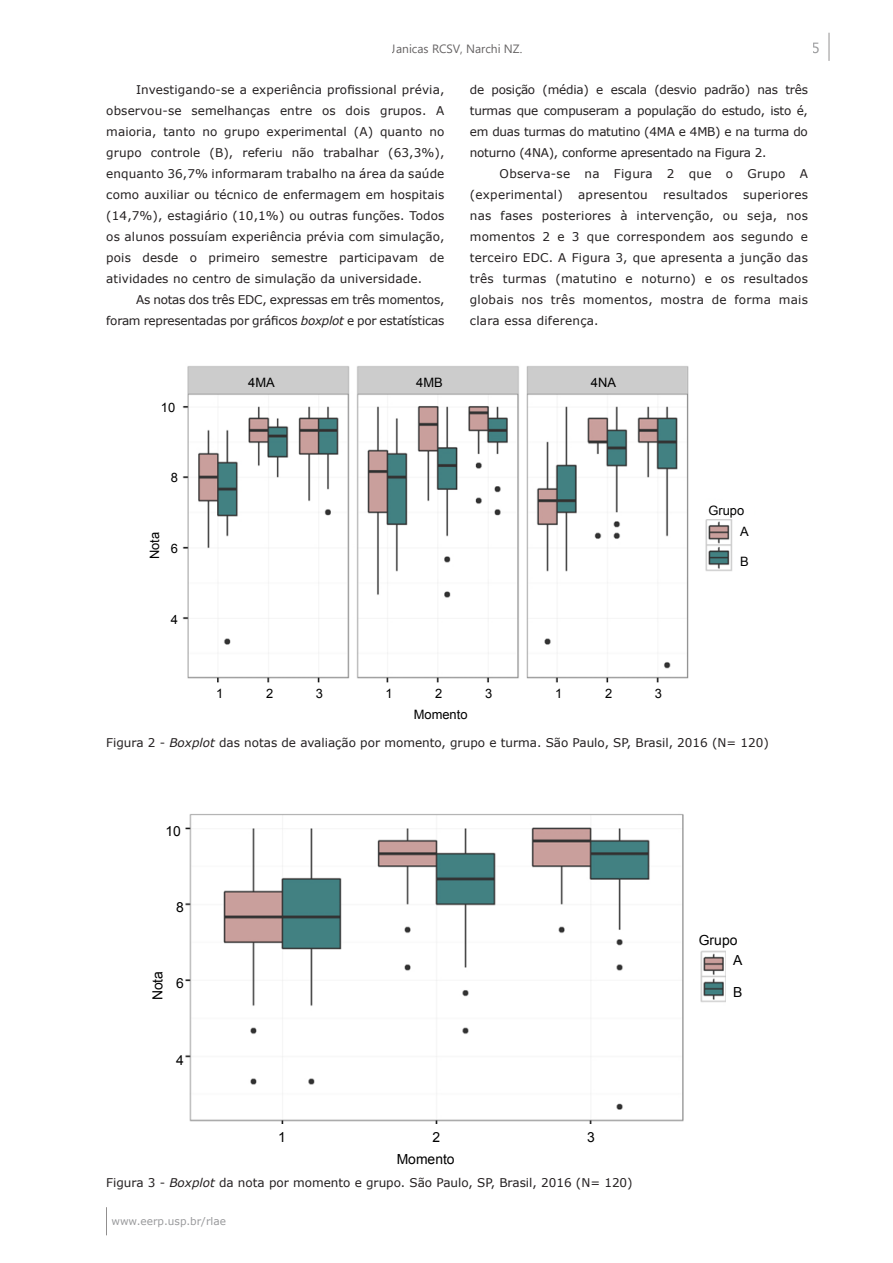
<style>
.page{position:relative;width:893px;height:1263px;background:#fff}
.page>*{position:absolute;margin:0;border:0;box-sizing:border-box;transform-origin:0 0}
.t1{font:13.95px/19.5px "Arial";color:#000}
.t2{font:13.5px "Geneva";color:#6c6d70}
.t3{font:12.9px/21.6px "Arial";color:#000}
.Texto{font:12px/21px "Verdana";letter-spacing:.01em;color:#231f20;text-align:justify}
.Título_de_tabela_e_f{font:12px "Verdana";color:#231f20}
.Texto-2{font:12px/21px "Verdana";letter-spacing:-.02em;color:#231f20;text-align:right}
.t4{font:12px "Segoe UI";color:#231f20}
.t5{font:10.5px "Verdana";color:#6c6d70}
.s1{font-style:italic}
</style>
<div class="page">
<svg style="left:106px;top:1207px;width:1px;height:28px"></svg>
<svg style="left:829px;top:33px;width:1px;height:28px"></svg>
<img style="left:182px;top:366px;width:551px;height:317px">
<div style="left:700px;top:500px;width:54px;height:18px;background:#fff"></div>
<div style="left:242px;top:373px;width:54px;height:18px;background:#ccc"></div>
<div style="left:411px;top:373px;width:53px;height:18px;background:#ccc"></div>
<div style="left:580px;top:373px;width:54px;height:18px;background:#ccc"></div>
<img style="left:185px;top:814px;width:541px;height:310px">
<div style="left:690px;top:927px;width:58px;height:20px;background:#fff"></div>
<p class="t4" style="left:392px;top:38px;width:132px">Janicas RCSV, Narchi NZ.</p>
<p class="t2" style="left:812px;top:40px;width:11px">5</p>
<p class="Texto" style="left:106px;top:79px;width:340px;text-indent:30px">Investigando-se a experiência profissional prévia, observou-se semelhanças entre os dois grupos. A maioria, tanto no grupo experimental (A) quanto no grupo controle (B), referiu não trabalhar (63,3%), enquanto 36,7% informaram trabalho na área da saúde como auxiliar ou técnico de enfermagem em hospitais (14,7%), estagiário (10,1%) ou outras funções. Todos os alunos possuíam experiência prévia com simulação, pois desde o primeiro semestre participavam de atividades no centro de simulação da universidade.</p>
<p class="Texto-2" style="left:106px;top:289px;width:340px">As notas dos três EDC, expressas em três momentos, foram representadas por gráficos <span class="s1">boxplot</span> e por estatísticas</p>
<p class="Texto" style="left:470px;top:79px;width:340px">de posição (média) e escala (desvio padrão) nas três turmas que compuseram a população do estudo, isto é, em duas turmas do matutino (4MA e 4MB) e na turma do noturno (4NA), conforme apresentado na Figura 2.</p>
<p class="Texto" style="left:470px;top:163px;width:340px;text-indent:30px">Observa-se na Figura 2 que o Grupo A (experimental)</p>
<p class="Texto" style="left:578px;top:184px;width:71px">apresentou</p>
<p class="Texto" style="left:663px;top:184px;width:66px">resultados</p>
<p class="Texto" style="left:470px;top:184px;width:340px;text-indent:273px">superiores nas fases posteriores à intervenção, ou seja, nos momentos 2 e 3 que correspondem aos segundo e terceiro EDC. A Figura 3, que apresenta a junção das três turmas (matutino e noturno) e os resultados globais nos três momentos, mostra de forma mais clara essa diferença.</p>
<p class="t3" style="left:161px;top:396px;width:16px">10</p>
<p class="t3" style="left:171px;top:467px;width:9px">8</p>
<p class="t3" style="left:144px;top:559px;width:29px;rotate:-90deg">Nota</p>
<p class="t3" style="left:171px;top:538px;width:9px">6</p>
<p class="t3" style="left:171px;top:609px;width:9px">4</p>
<p class="t3" style="left:248px;top:371px;width:28px">4MA</p>
<p class="t3" style="left:416px;top:371px;width:28px">4MB</p>
<p class="t3" style="left:591px;top:371px;width:27px">4NA</p>
<p class="t3" style="left:740px;top:499px;width:10px;text-indent:-32px">Grupo<br>A</p>
<p class="t3" style="left:740px;top:551px;width:10px">B</p>
<p class="t3" style="left:216px;top:683px;width:9px">1</p>
<p class="t3" style="left:266px;top:683px;width:9px">2</p>
<p class="t3" style="left:316px;top:683px;width:9px">3</p>
<p class="t3" style="left:385px;top:683px;width:9px">1</p>
<p class="t3" style="left:435px;top:683px;width:9px">2</p>
<p class="t3" style="left:485px;top:683px;width:9px">3</p>
<p class="t3" style="left:555px;top:683px;width:9px">1</p>
<p class="t3" style="left:605px;top:683px;width:9px">2</p>
<p class="t3" style="left:655px;top:683px;width:9px">3</p>
<p class="t3" style="left:414px;top:704px;width:55px">Momento</p>
<p class="Título_de_tabela_e_f" style="left:106px;top:734px;width:664px">Figura 2 - <span class="s1">Boxplot</span> das notas de avaliação por momento, grupo e turma. São Paulo, SP, Brasil, 2016 (N= 120)</p>
<p class="t1" style="left:165px;top:821px;width:17px">10</p>
<p class="t1" style="left:176px;top:897px;width:9px">8</p>
<p class="t1" style="left:148px;top:1000px;width:31px;rotate:-90deg">Nota</p>
<p class="t1" style="left:176px;top:973px;width:9px">6</p>
<p class="t1" style="left:176px;top:1050px;width:9px">4</p>
<p class="t1" style="left:278px;top:1127px;width:9px">1</p>
<p class="t1" style="left:432px;top:1127px;width:9px">2</p>
<p class="t1" style="left:587px;top:1127px;width:9px">3</p>
<p class="t1" style="left:397px;top:1149px;width:59px">Momento</p>
<p class="Título_de_tabela_e_f" style="left:106px;top:1174px;width:528px">Figura 3 - <span class="s1">Boxplot</span> da nota por momento e grupo. São Paulo, SP, Brasil, 2016 (N= 120)</p>
<p class="t5" style="left:111px;top:1214px;width:116px">www.eerp.usp.br/rlae</p>
<p class="t1" style="left:733px;top:930px;width:11px;text-indent:-34px">Grupo<br>A</p>
<p class="t1" style="left:733px;top:982px;width:11px">B</p>
</div>
